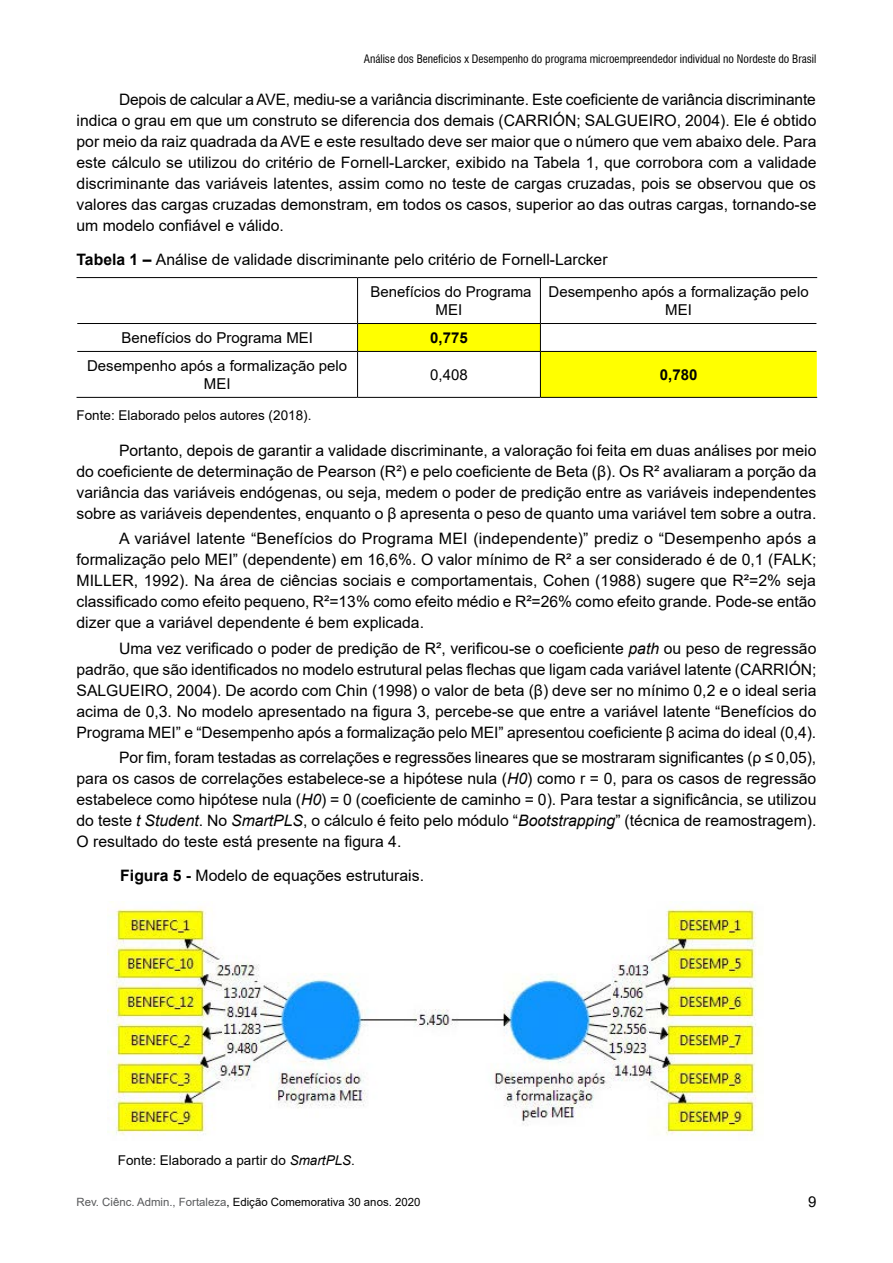
<style>
.page{position:relative;width:893px;height:1263px;background:#fff}
.page>*{position:absolute;margin:0;border:0;box-sizing:border-box;transform-origin:0 0}
.t1{font:15.75px/21px "Arial";color:#000;text-align:justify}
.t2{font:15px/18px "Arial";color:#000;text-align:center}
.t3{font:700 15px "Arial";color:#000}
.t4{font:13.5px "Arial";color:#000}
.t5{font:condensed 11.4px "Swiss 721 BT";color:#000}
.t6{font:11.4px "Arial";color:#000}
.s1{font-weight:700}
.s2{font-style:italic}
.s3{color:#58595b}
</style>
<div class="page">
<hr style="left:77px;top:277px;width:281px;height:1px;background:#000">
<hr style="left:358px;top:277px;width:182px;height:1px;background:#000">
<hr style="left:357px;top:278px;width:1px;height:45px;background:#000">
<hr style="left:540px;top:277px;width:277px;height:1px;background:#000">
<hr style="left:540px;top:278px;width:1px;height:45px;background:#000">
<hr style="left:77px;top:323px;width:281px;height:1px;background:#000">
<svg style="left:357px;top:323px;width:460px;height:74px"></svg>
<hr style="left:77px;top:351px;width:281px;height:1px;background:#000">
<hr style="left:358px;top:351px;width:182px;height:1px;background:#000">
<hr style="left:357px;top:352px;width:1px;height:45px;background:#000">
<hr style="left:540px;top:351px;width:276px;height:1px;background:#000">
<hr style="left:540px;top:352px;width:1px;height:45px;background:#000">
<hr style="left:77px;top:397px;width:281px;height:1px;background:#000">
<hr style="left:358px;top:397px;width:182px;height:1px;background:#000">
<hr style="left:540px;top:397px;width:277px;height:1px;background:#000">
<img style="left:108px;top:901px;width:649px;height:235px">
<p class="t5" style="left:364px;top:52px;width:454px">Análise dos Beneficios x Desempenho do programa microempreendedor individual no Nordeste do Brasil</p>
<p class="t1" style="left:77px;top:89px;width:742px;text-indent:43px">Depois de calcular a AVE, mediu-se a variância discriminante. Este coeficiente de variância discriminante indica o grau em que um construto se diferencia dos demais (CARRIÓN; SALGUEIRO, 2004). Ele é obtido por meio da raiz quadrada da AVE e este resultado deve ser maior que o número que vem abaixo dele. Para este cálculo se utilizou do critério de Fornell-Larcker, exibido na Tabela 1, que corrobora com a validade discriminante das variáveis latentes, assim como no teste de cargas cruzadas, pois se observou que os valores das cargas cruzadas demonstram, em todos os casos, superior ao das outras cargas, tornando-se um modelo confiável e válido.</p>
<p class="t1" style="left:77px;top:249px;width:533px"><span class="s1">Tabela 1 –</span> Análise de validade discriminante pelo critério de Fornell-Larcker</p>
<p class="t2" style="left:371px;top:283px;width:162px">Benefícios do Programa<br>MEI</p>
<p class="t2" style="left:548px;top:283px;width:262px">Desempenho após a formalização pelo<br>MEI</p>
<p class="t2" style="left:121px;top:329px;width:193px">Benefícios do Programa MEI</p>
<p class="t3" style="left:430px;top:327px;width:39px">0,775</p>
<p class="t2" style="left:87px;top:356px;width:262px">Desempenho após a formalização pelo<br>MEI</p>
<p class="t2" style="left:430px;top:365px;width:39px">0,408</p>
<p class="t3" style="left:660px;top:364px;width:39px">0,780</p>
<p class="t4" style="left:77px;top:406px;width:236px">Fonte: Elaborado pelos autores (2018).</p>
<p class="t1" style="left:77px;top:440px;width:741px;text-indent:43px">Portanto, depois de garantir a validade discriminante, a valoração foi feita em duas análises por meio do coeficiente de determinação de Pearson (R²) e pelo coeficiente de Beta (β). Os R² avaliaram a porção da variância das variáveis endógenas, ou seja, medem o poder de predição entre as variáveis independentes sobre as variáveis dependentes, enquanto o β apresenta o peso de quanto uma variável tem sobre a outra.</p>
<p class="t1" style="left:77px;top:528px;width:741px;text-indent:43px">A variável latente “Benefícios do Programa MEI (independente)” prediz o “Desempenho após a formalização pelo MEI” (dependente) em 16,6%. O valor mínimo de R² a ser considerado é de 0,1 (FALK; MILLER, 1992). Na área de ciências sociais e comportamentais, Cohen (1988) sugere que R²=2% seja classificado como efeito pequeno, R²=13% como efeito médio e R²=26% como efeito grande. Pode-se então dizer que a variável dependente é bem explicada.</p>
<p class="t1" style="left:77px;top:637px;width:742px;text-indent:43px">Uma vez verificado o poder de predição de R², verificou-se o coeficiente <span class="s2">path</span> ou peso de regressão padrão, que são identificados no modelo estrutural pelas flechas que ligam cada variável latente (CARRIÓN; SALGUEIRO, 2004). De acordo com Chin (1998) o valor de beta (β) deve ser no mínimo 0,2 e o ideal seria acima de 0,3. No modelo apresentado na figura 3, percebe-se que entre a variável latente “Benefícios do Programa MEI” e “Desempenho após a formalização pelo MEI” apresentou coeficiente β acima do ideal (0,4).</p>
<p class="t1" style="left:77px;top:747px;width:741px;text-indent:43px">Por fim, foram testadas as correlações e regressões lineares que se mostraram significantes (ρ ≤ 0,05), para os casos de correlações estabelece-se a hipótese nula (<span class="s2">H0</span>) como r = 0, para os casos de regressão estabelece como hipótese nula (<span class="s2">H0</span>) = 0 (coeficiente de caminho = 0). Para testar a significância, se utilizou do teste <span class="s2">t Student</span>. No <span class="s2">SmartPLS</span>, o cálculo é feito pelo módulo “<span class="s2">Bootstrapping</span>” (técnica de reamostragem).<br>O resultado do teste está presente na figura 4.</p>
<p class="t1" style="left:120px;top:864px;width:305px"><span class="s1">Figura 5 -</span> Modelo de equações estruturais.</p>
<p class="t4" style="left:118px;top:1150px;width:239px">Fonte: Elaborado a partir do <span class="s2">SmartPLS</span>.</p>
<p class="t6" style="left:77px;top:1194px;width:345px"><span class="s3">Rev. Ciênc. Admin., Fortaleza</span>, Edição Comemorativa 30 anos. 2020</p>
<p class="t2" style="left:808px;top:1192px;width:10px">9</p>
</div>
